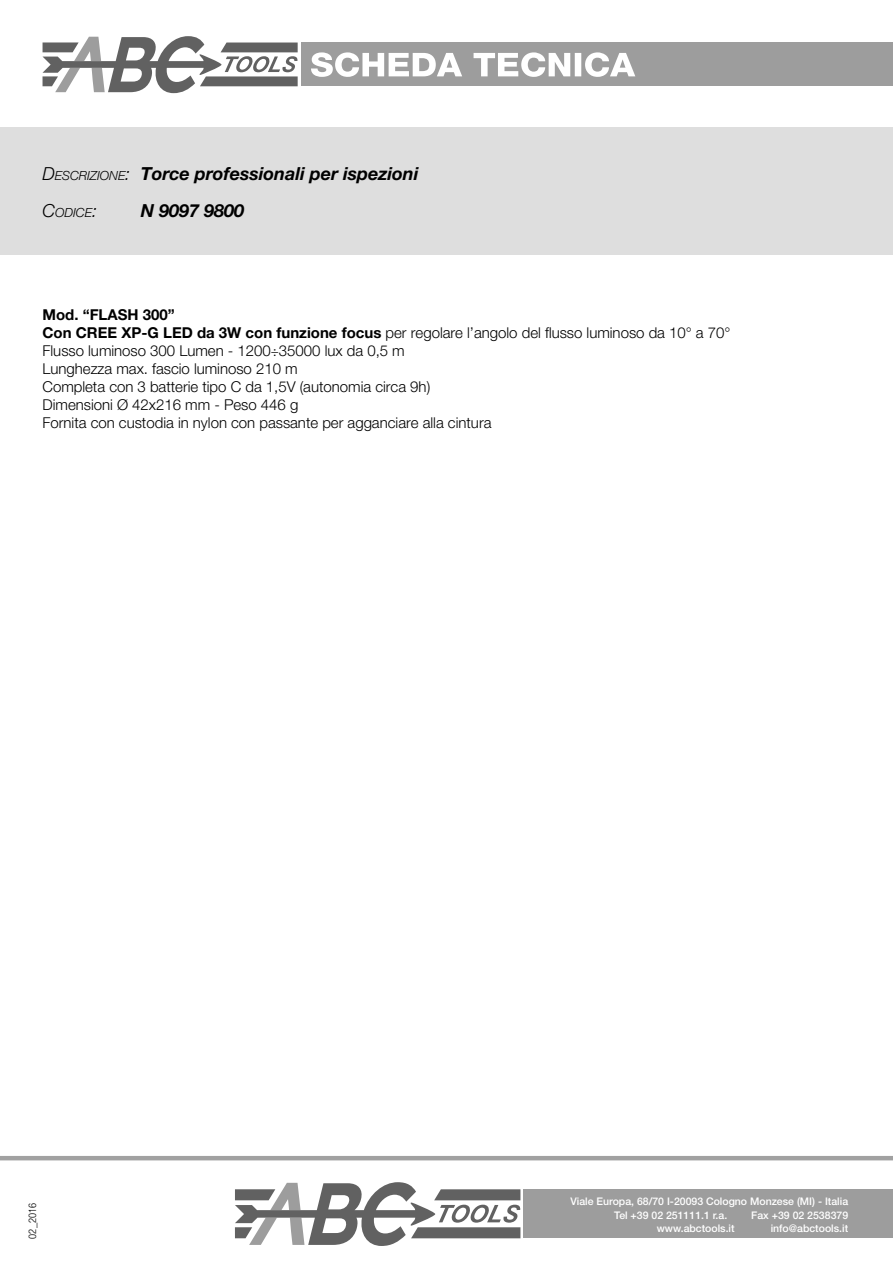
<style>
.page{position:relative;width:893px;height:1263px;background:#fff}
.page>*{position:absolute;margin:0;border:0;box-sizing:border-box;transform-origin:0 0}
.t1{font:italic 700 18px "Helvetica Amos";color:#000}
.t2{font:300 15px "Helvetica Amos";color:#000}
.t3{font:700 15px "Helvetica Amos";color:#000}
.t4{font:italic 300 12.6px "Helvetica Amos";color:#000}
.t5{font:500 10.5px "Helvetica Neue";color:#fff}
.t6{font:300 10.5px "Helvetica Amos Cond";color:#000}
.s1{font-weight:300}
.s2{font-weight:300;font-size:12.6px}
.s3{font-size:18px}
.s4{font-weight:700}
.s5{font-size:13.5px}
</style>
<div class="page">
<svg style="left:43px;top:36px;width:255px;height:57px"></svg>
<div style="left:301px;top:43px;width:592px;height:43px;background:#9d9d9d"></div>
<svg style="left:235px;top:1182px;width:285px;height:64px"></svg>
<div style="left:523px;top:1189px;width:370px;height:49px;background:#9d9d9d"></div>
<div style="left:0;top:128px;width:893px;height:127px;background:#dedede"></div>
<hr style="left:0;top:1156px;width:893px;height:4px;background:#a1a1a1">
<svg style="left:311px;top:52px;width:324px;height:25px"></svg>
<p class="t1" style="left:43px;top:163px;width:377px"><span class="s1">D</span><span class="s2">ESCRIZIONE</span><span class="s1">:</span> Torce professionali per ispezioni</p>
<p class="t4" style="left:43px;top:206px;width:56px"><span class="s3">C</span>ODICE<span class="s3">:</span></p>
<p class="t1" style="left:141px;top:201px;width:105px">N 9097 9800</p>
<p class="t1" style="left:141px;top:163px;width:14px">X</p>
<p class="t1" style="left:141px;top:201px;width:120px">X XXXX XXXX</p>
<p class="t3" style="left:43px;top:306px;width:134px">Mod. “FLASH 300”</p>
<p class="t2" style="left:43px;top:324px;width:689px"><span class="s4">Con CREE XP-G LED da 3W con funzione focus</span> per regolare l’angolo del flusso luminoso da 10° a 70°</p>
<p class="t2" style="left:43px;top:342px;width:364px">Flusso luminoso 300 Lumen - 1200<span class="s5">÷</span>35000 lux da 0,5 m</p>
<p class="t2" style="left:43px;top:360px;width:257px">Lunghezza max. fascio luminoso 210 m</p>
<p class="t2" style="left:43px;top:378px;width:389px">Completa con 3 batterie tipo C da 1,5V (autonomia circa 9h)</p>
<p class="t2" style="left:43px;top:396px;width:257px">Dimensioni Ø 42x216 mm - Peso 446 g</p>
<p class="t2" style="left:43px;top:414px;width:450px">Fornita con custodia in nylon con passante per agganciare alla cintura</p>
<p class="t6" style="left:26px;top:1238px;width:37px;rotate:-90deg">02_2016</p>
<p class="t5" style="left:570px;top:1195px;width:279px">Viale Europa, 68/70 I-20093 Cologno Monzese (MI) - Italia</p>
<p class="t5" style="left:614px;top:1208px;width:114px">Tel +39 02 251111.1 r.a.</p>
<p class="t5" style="left:751px;top:1208px;width:98px">Fax +39 02 2538379</p>
<p class="t5" style="left:657px;top:1222px;width:79px">www.abctools.it</p>
<p class="t5" style="left:771px;top:1222px;width:79px">info@abctools.it</p>
</div>
